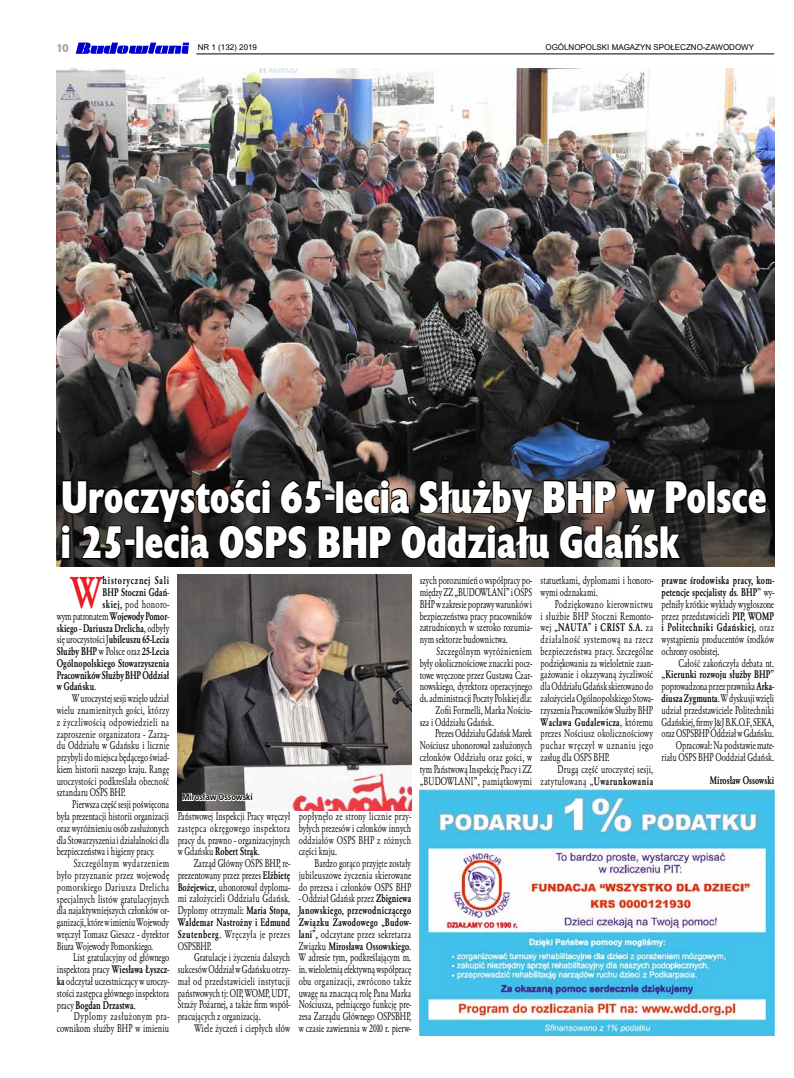
<style>
.page{position:relative;width:794px;height:1078px;background:#fff}
.page>*{position:absolute;margin:0;border:0;box-sizing:border-box;transform-origin:0 0}
.t1{font:44px/45.7px "EFN Gilead Blk Cnd";letter-spacing:-.005em;color:#fff}
.t2{font:700 40.6px "EFN Garamo Cnd";color:#ed1b23}
.t3{font:11px "EFN Gilead Blk Cnd";color:#a7a9ac}
.t4{font:10px/11.8px "EFN Garamo Cnd";letter-spacing:.005em;color:#000;text-align:justify}
.t5{font:700 10px "EFN Garamo Cnd";letter-spacing:.005em;color:#000}
.t6{font:10px/11.8px "EFN Garamo Cnd";letter-spacing:.025em;color:#000;text-align:right}
.t7{font:10px "EFN Garamo Cnd";letter-spacing:.03em;color:#000}
.t8{font:10px "EFN Garamo Cnd";letter-spacing:.04em;color:#000}
.t9{font:10px "EFN Garamo Cnd";letter-spacing:.035em;color:#000}
.t10{font:10px "EFN Garamo Cnd";letter-spacing:.045em;color:#000}
.t11{font:10px "EFN Garamo Cnd";letter-spacing:.05em;color:#000}
.t12{font:700 10px "EFN Garamo Cnd";letter-spacing:.07em;color:#000}
.t13{font:700 9px "EFN Bureau";color:#000}
.t14{font:8px "Arial";color:#000}
.s1{font-weight:700}
.s2{font-weight:400}
</style>
<div class="page">
<hr style="left:196px;top:54px;width:578px;height:1px;background:#000">
<svg style="left:76px;top:43px;width:113px;height:11px"></svg>
<img style="left:178px;top:574px;width:233px;height:236px">
<img style="left:57px;top:68px;width:717px;height:498px">
<svg style="left:181px;top:780px;width:72px;height:31px"></svg>
<img style="left:420px;top:789px;width:354px;height:246px">
<div style="left:707px;top:479px;width:8px;height:34px;border:2px solid #000"></div>
<svg style="left:715px;top:486px;width:53px;height:28px"></svg>
<svg style="left:60px;top:476px;width:647px;height:85px;background:#242220"></svg>
<p class="t3" style="left:57px;top:40px;width:13px">10</p>
<p class="t14" style="left:198px;top:42px;width:61px">NR 1 (132) 2019</p>
<p class="t14" style="left:545px;top:41px;width:210px">OGÓLNOPOLSKI MAGAZYN SPOŁECZNO-ZAWODOWY</p>
<h1 class="t1" style="left:61px;top:473px;width:707px">Uroczystości 65-lecia Służby BHP w Polsce i 25-lecia OSPS BHP Oddziału Gdańsk</h1>
<h2 class="t2" style="left:71px;top:562px;width:33px">W</h2>
<p class="t12" style="left:103px;top:573px;width:68px">historycznej Sali</p>
<p class="t5" style="left:103px;top:585px;width:68px">BHP Stoczni Gdań-</p>
<p class="t8" style="left:103px;top:596px;width:68px"><span class="s1">skiej,</span> pod honoro-</p>
<p class="t5" style="left:57px;top:608px;width:114px"><span class="s2">wym patronatem</span> Wojewody Pomor-</p>
<p class="t5" style="left:57px;top:620px;width:114px">skiego - Dariusza Drelicha<span class="s2">, odbyły</span></p>
<p class="t5" style="left:57px;top:632px;width:114px"><span class="s2">się uroczystości J</span>ubileuszu 65-Lecia</p>
<p class="t5" style="left:57px;top:643px;width:114px">Służby BHP <span class="s2">w Polsce oraz</span> 25-Lecia</p>
<p class="t5" style="left:57px;top:655px;width:114px">Ogólnopolskiego Stowarzyszenia</p>
<p class="t5" style="left:57px;top:667px;width:114px">Pracowników Służby BHP Oddział</p>
<p class="t5" style="left:57px;top:679px;width:41px">w Gdańsku<span class="s2">.</span></p>
<p class="t4" style="left:72px;top:692px;width:98px">W uroczystej sesji wzięło udział</p>
<p class="t6" style="left:57px;top:703px;width:114px">wielu znamienitych gości, którzy</p>
<p class="t9" style="left:57px;top:714px;width:114px">z życzliwością odpowiedzieli na</p>
<p class="t6" style="left:57px;top:727px;width:114px">zaproszenie organizatora - Zarzą-</p>
<p class="t4" style="left:57px;top:739px;width:114px">du Oddziału w Gdańsku i licznie</p>
<p class="t4" style="left:57px;top:750px;width:114px">przybyli do miejsca będącego świad-</p>
<p class="t4" style="left:57px;top:762px;width:114px">kiem historii naszego kraju. Rangę</p>
<p class="t4" style="left:57px;top:774px;width:114px">uroczystości podkreślała obecność</p>
<p class="t4" style="left:57px;top:786px;width:70px">sztandaru OSPS BHP.</p>
<p class="t4" style="left:72px;top:797px;width:99px">Pierwsza część sesji poświęcona</p>
<p class="t4" style="left:57px;top:809px;width:114px">była prezentacji historii organizacji</p>
<p class="t4" style="left:57px;top:821px;width:114px">oraz wyróżnieniu osób zasłużonych</p>
<p class="t4" style="left:57px;top:833px;width:114px">dla Stowarzyszenia i działalności dla</p>
<p class="t4" style="left:57px;top:845px;width:99px">bezpieczeństwa i higieny pracy.</p>
<p class="t10" style="left:74px;top:855px;width:97px">Szczególnym wydarzeniem</p>
<p class="t7" style="left:57px;top:867px;width:114px">było przyznanie przez wojewodę</p>
<p class="t8" style="left:57px;top:878px;width:114px">pomorskiego Dariusza Drelicha</p>
<p class="t4" style="left:57px;top:892px;width:114px">specjalnych listów gratulacyjnych</p>
<p class="t4" style="left:57px;top:903px;width:114px">dla najaktywniejszych członków or-</p>
<p class="t4" style="left:57px;top:915px;width:114px">ganizacji, które w imieniu Wojewody</p>
<p class="t4" style="left:57px;top:927px;width:114px">wręczył Tomasz Gieszcz - dyrektor</p>
<p class="t4" style="left:57px;top:939px;width:98px">Biura Wojewody Pomorskiego.</p>
<p class="t4" style="left:73px;top:950px;width:97px">List gratulacyjny od głównego</p>
<p class="t4" style="left:57px;top:962px;width:114px">inspektora pracy <span class="s1">Wiesława Łyszcz-</span></p>
<p class="t4" style="left:57px;top:974px;width:114px"><span class="s1">ka</span> odczytał uczestniczący w uroczy-</p>
<p class="t4" style="left:57px;top:986px;width:114px">stości zastępca głównego inspektora</p>
<p class="t5" style="left:57px;top:997px;width:80px"><span class="s2">pracy</span> Bogdan Drzastwa<span class="s2">.</span></p>
<p class="t11" style="left:74px;top:1008px;width:97px">Dyplomy zasłużonym pra-</p>
<p class="t4" style="left:57px;top:1021px;width:114px">cownikom służby BHP w imieniu</p>
<p class="t13" style="left:182px;top:790px;width:72px">Mirosław Ossowski</p>
<p class="t4" style="left:299px;top:809px;width:114px">popłynęło ze strony licznie przy&shy;byłych prezesów i członków innych oddziałów OSPS BHP z różnych części kraju.</p>
<p class="t4" style="left:299px;top:856px;width:114px;text-indent:16px">Bardzo gorąco przyjęte zostały jubileuszowe życzenia skierowane do prezesa i członków OSPS BHP</p>
<p class="t4" style="left:299px;top:892px;width:114px">- Oddział Gdańsk przez <span class="s1">Zbigniewa Janowskiego, przewodniczącego Związku Zawodowego „Budow&shy;lani”,</span> odczytane przez sekretarza Związku <span class="s1">Mirosława Ossowskiego</span>.<br>W adresie tym, podkreślającym m. in. wieloletnią efektywną współpracę obu organizacji, zwrócono także uwagę na znaczącą rolę Pana Marka Nościusza, pełniącego funkcję pre&shy;zesa Zarządu Głównego OSPSBHP, w czasie zawierania w 2010 r. pierw-</p>
<p class="t4" style="left:178px;top:809px;width:114px">Państwowej Inspekcji Pracy wręczył zastępca okręgowego inspektora pracy ds. prawno - organizacyjnych w Gdańsku <span class="s1">Robert Strąk</span>.</p>
<p class="t4" style="left:178px;top:856px;width:114px;text-indent:16px">Zarząd Główny OSPS BHP, re&shy;prezentowany przez prezes <span class="s1">Elżbietę Bożejewicz</span>, uhonorował dyploma&shy;mi założycieli Oddziału Gdańsk.<br>Dyplomy otrzymali: <span class="s1">Maria Stopa, Waldemar Nastrożny i Edmund Szutenberg</span>. Wręczyła je prezes OSPSBHP.</p>
<p class="t4" style="left:178px;top:950px;width:114px;text-indent:16px">Gratulacje i życzenia dalszych sukcesów Oddział w Gdańsku otrzy&shy;mał od przedstawicieli instytucji państwowych tj: OIP, WOMP, UDT, Straży Pożarnej, a także firm współ&shy;pracujących z organizacją.</p>
<p class="t4" style="left:194px;top:1021px;width:97px">Wiele życzeń i ciepłych słów</p>
<p class="t4" style="left:420px;top:574px;width:114px">szych porozumień o współpracy po&shy;między ZZ „BUDOWLANI” i OSPS BHP w zakresie poprawy warunków i bezpieczeństwa pracy pracowników zatrudnionych w szeroko rozumia&shy;nym sektorze budownictwa.</p>
<p class="t7" style="left:436px;top:643px;width:97px">Szczególnym wyróżnieniem</p>
<p class="t4" style="left:420px;top:656px;width:114px">były okolicznościowe znaczki pocz-</p>
<p class="t4" style="left:420px;top:668px;width:114px">towe wręczone przez Gustawa Czar-</p>
<p class="t4" style="left:420px;top:680px;width:114px">nowskiego, dyrektora operacyjnego</p>
<p class="t4" style="left:420px;top:691px;width:114px">ds. administracji Poczty Polskiej dla:</p>
<p class="t4" style="left:435px;top:703px;width:98px">Zofii Formelli, Marka Nościu-</p>
<p class="t4" style="left:420px;top:715px;width:76px">sza i Oddziału Gdańsk.</p>
<p class="t4" style="left:435px;top:727px;width:99px">Prezes Oddziału Gdańsk Marek</p>
<p class="t4" style="left:420px;top:738px;width:114px">Nościusz uhonorował zasłużonych</p>
<p class="t4" style="left:420px;top:750px;width:114px">członków Oddziału oraz gości, w</p>
<p class="t4" style="left:420px;top:762px;width:114px">tym Państwową Inspekcję Pracy i ZZ</p>
<p class="t6" style="left:420px;top:774px;width:114px">„BUDOWLANI”, pamiątkowymi</p>
<p class="t4" style="left:540px;top:574px;width:114px">statuetkami, dyplomami i honoro&shy;wymi odznakami.</p>
<p class="t4" style="left:540px;top:597px;width:114px;text-indent:14px">Podziękowano kierownictwu i służbie BHP Stoczni Remonto&shy;wej <span class="s1">„NAUTA” i CRIST S.A.</span> za działalność systemową na rzecz bezpieczeństwa pracy. Szczególne podziękowania za wieloletnie zaan&shy;gażowanie i okazywaną życzliwość dla Oddziału Gdańsk skierowano do założyciela Ogólnopolskiego Stowa&shy;rzyszenia Pracowników Służby BHP <span class="s1">Wacława Gudalewicza</span>, któremu prezes Nościusz okolicznościowy puchar wręczył w uznaniu jego zasług dla OSPS BHP.</p>
<p class="t6" style="left:540px;top:762px;width:114px">Drugą część uroczystej sesji, zatytułowaną „<span class="s1">Uwarunkowania</span></p>
<p class="t4" style="left:661px;top:574px;width:114px"><span class="s1">prawne środowiska pracy, kom&shy;petencje specjalisty ds. BHP</span>” wy&shy;pełniły krótkie wykłady wygłoszone przez przedstawicieli <span class="s1">PIP, WOMP i Politechniki Gdańskiej</span>, oraz wystąpienia producentów środków ochrony osobistej.</p>
<p class="t4" style="left:661px;top:656px;width:114px;text-align:right">Całość zakończyła debata nt. „<span class="s1">Kierunki rozwoju służby BHP</span>” poprowadzona przez prawnika <span class="s1">Arka&shy;diusza Zygmunta</span>. W dyskusji wzięli udział przedstawiciele Politechniki Gdańskiej, firmy J&amp;J B.K.O.F, SEKA, oraz OSPSBHP Oddział w Gdańsku.<br>Opracował: Na podstawie mate&shy;riału OSPS BHP Ooddział Gdańsk.</p>
<p class="t5" style="left:710px;top:773px;width:66px">Mirosław Ossowski</p>
</div>
